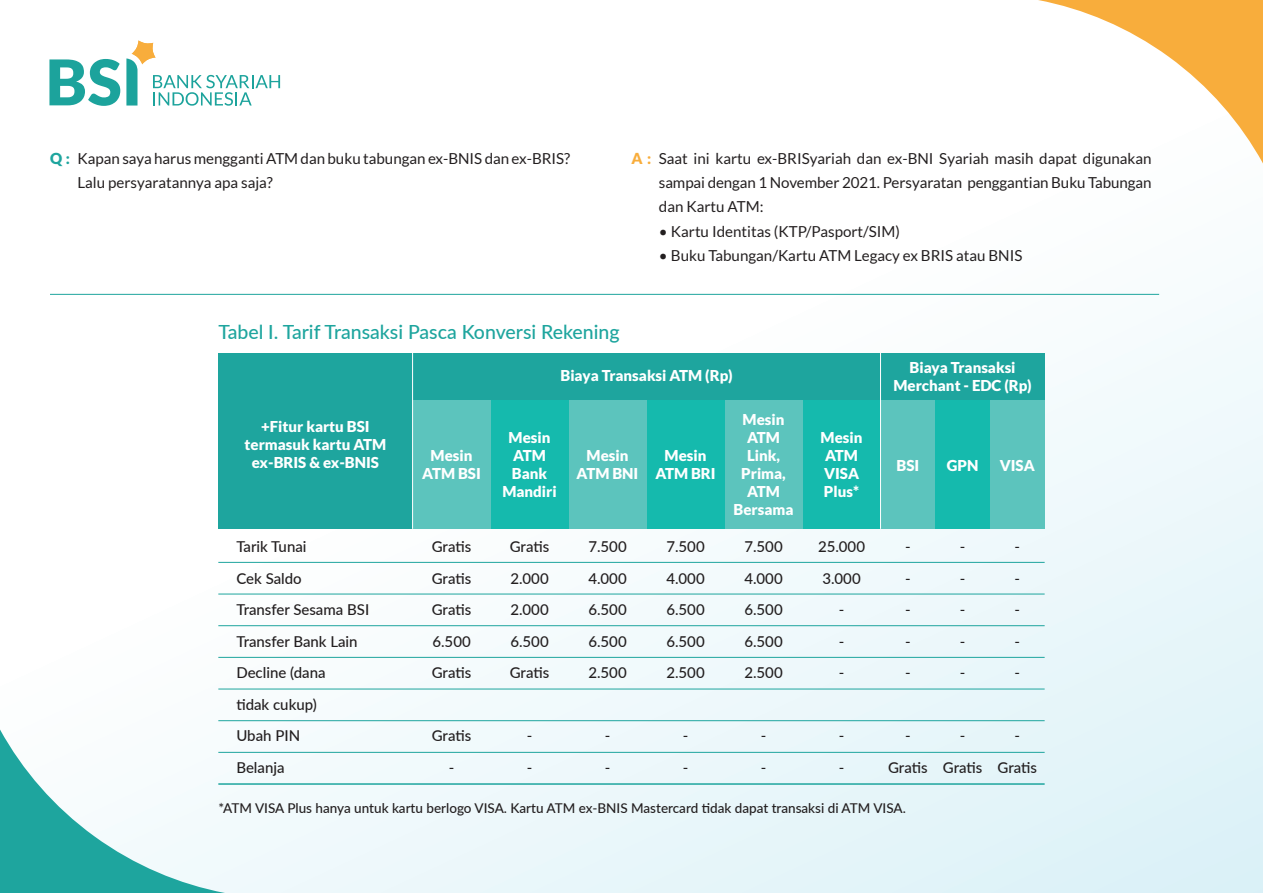
<style>
.page{position:relative;width:1263px;height:893px;background:#fff}
.page>*{position:absolute;margin:0;border:0;box-sizing:border-box;transform-origin:0 0}
.t1{font:500 19.5px "Lato";color:#1ea59e}
.t2{font:15.15px/24.3px "Lato";color:#231f20}
.t3{font:500 15px/31.5px "Lato";color:#231f20;text-align:justify}
.t4{font:900 15px/18px "Lato";color:#fff;text-align:center}
.t5{font:500 13.5px "Lato";color:#231f20}
.s1{font-weight:900;color:#1ea59e}
.s2{font-weight:900;color:#f8ad3c}
</style>
<div class="page">
<div style="left:0;top:0;width:1263px;height:893px;background:linear-gradient(to bottom,#fff,#e8f6fa)"></div>
<svg style="left:1038px;top:0;width:225px;height:163px"></svg>
<svg style="left:0;top:729px;width:225px;height:164px"></svg>
<svg style="left:49px;top:59px;width:71px;height:47px"></svg>
<svg style="left:126px;top:40px;width:154px;height:66px"></svg>
<hr style="left:50px;top:294px;width:1109px;height:1px;background:#1ea59e">
<div style="left:218px;top:353px;width:195px;height:176px;background:#1ea59e"></div>
<div style="left:413px;top:399px;width:78px;height:130px;background:#5cc4bd"></div>
<div style="left:491px;top:399px;width:77px;height:130px;background:#15baad"></div>
<div style="left:568px;top:399px;width:78px;height:130px;background:#5cc4bd"></div>
<div style="left:880px;top:399px;width:55px;height:130px;background:#5cc4bd"></div>
<div style="left:935px;top:399px;width:55px;height:130px;background:#15baad"></div>
<div style="left:990px;top:399px;width:55px;height:130px;background:#5cc4bd"></div>
<div style="left:646px;top:399px;width:78px;height:130px;background:#15baad"></div>
<div style="left:724px;top:399px;width:78px;height:130px;background:#5cc4bd"></div>
<div style="left:802px;top:399px;width:78px;height:130px;background:#15baad"></div>
<div style="left:413px;top:353px;width:467px;height:46px;background:#1ea59e"></div>
<div style="left:880px;top:353px;width:165px;height:46px;background:#1ea59e"></div>
<hr style="left:412px;top:353px;width:1px;height:176px;background:#fff">
<hr style="left:880px;top:353px;width:1px;height:176px;background:#fff">
<hr style="left:218px;top:562px;width:827px;height:1px;background:#1ea59e">
<hr style="left:218px;top:594px;width:827px;height:1px;background:#1ea59e">
<hr style="left:218px;top:625px;width:827px;height:1px;background:#1ea59e">
<hr style="left:218px;top:657px;width:827px;height:1px;background:#1ea59e">
<hr style="left:218px;top:689px;width:827px;height:1px;background:#1ea59e">
<hr style="left:218px;top:720px;width:827px;height:1px;background:#1ea59e">
<hr style="left:218px;top:752px;width:827px;height:1px;background:#1ea59e">
<hr style="left:218px;top:783px;width:827px;height:2px;background:#1ea59e">
<p class="t2" style="left:77px;top:146px;width:494px;text-indent:-27px"><span class="s1">Q :</span> Kapan saya harus mengganti ATM dan buku tabungan ex-BNIS dan ex-BRIS?<br>Lalu persyaratannya apa saja?</p>
<p class="t2" style="left:659px;top:146px;width:494px;text-align:justify;text-indent:-27px"><span class="s2">A :</span> Saat ini kartu ex-BRISyariah dan ex-BNI Syariah masih dapat digunakan sampai dengan 1 November 2021. Persyaratan penggantian Buku Tabungan dan Kartu ATM:</p>
<p class="t2" style="left:659px;top:219px;width:243px">• Kartu Identitas (KTP/Pasport/SIM)</p>
<p class="t2" style="left:659px;top:243px;width:365px">• Buku Tabungan/Kartu ATM Legacy ex BRIS atau BNIS</p>
<p class="t1" style="left:218px;top:318px;width:403px">Tabel I. Tarif Transaksi Pasca Konversi Rekening</p>
<p class="t4" style="left:560px;top:366px;width:174px">Biaya Transaksi ATM (Rp)</p>
<p class="t4" style="left:893px;top:358px;width:140px">Biaya Transaksi<br>Merchant - EDC (Rp)</p>
<p class="t4" style="left:245px;top:417px;width:143px">+Fitur kartu BSI termasuk kartu ATM ex-BRIS &amp; ex-BNIS</p>
<p class="t4" style="left:422px;top:446px;width:60px">Mesin<br>ATM BSI</p>
<p class="t3" style="left:236px;top:530px;width:134px;text-align:left">Tarik Tunai<br>Cek Saldo<br>Transfer Sesama BSI<br>Transfer Bank Lain<br>Decline (dana<br>tidak cukup)<br>Ubah PIN<br>Belanja</p>
<p class="t3" style="left:432px;top:530px;width:41px">Gratis Gratis Gratis 6.500<br>Gratis</p>
<p class="t3" style="left:432px;top:719px;width:41px;text-align:center">Gratis -</p>
<p class="t4" style="left:502px;top:428px;width:56px">Mesin<br>ATM<br>Bank<br>Mandiri</p>
<p class="t3" style="left:510px;top:530px;width:41px">Gratis 2.000<br>2.000<br>6.500<br>Gratis</p>
<p class="t4" style="left:734px;top:410px;width:61px">Mesin<br>ATM<br>Link,<br>Prima,<br>ATM<br>Bersama</p>
<p class="t4" style="left:821px;top:428px;width:43px;text-align:left">Mesin<br>ATM<br>VISA<br>Plus*</p>
<p class="t4" style="left:577px;top:446px;width:63px">Mesin<br>ATM BNI</p>
<p class="t4" style="left:896px;top:456px;width:24px">BSI</p>
<p class="t4" style="left:947px;top:456px;width:33px">GPN</p>
<p class="t4" style="left:1000px;top:456px;width:37px">VISA</p>
<p class="t4" style="left:655px;top:446px;width:62px">Mesin<br>ATM BRI</p>
<p class="t3" style="left:588px;top:530px;width:40px">7.500<br>4.000<br>6.500<br>6.500<br>2.500</p>
<p class="t3" style="left:666px;top:530px;width:40px">7.500<br>4.000<br>6.500<br>6.500<br>2.500</p>
<p class="t3" style="left:744px;top:530px;width:40px">7.500<br>4.000<br>6.500<br>6.500<br>2.500</p>
<p class="t3" style="left:818px;top:530px;width:49px;text-align:center">25.000<br>3.000 -<br>-<br>-</p>
<p class="t3" style="left:905px;top:530px;width:7px">- - - - -</p>
<p class="t3" style="left:960px;top:530px;width:7px">- - - - -</p>
<p class="t3" style="left:1014px;top:530px;width:7px">- - - - -</p>
<p class="t3" style="left:527px;top:719px;width:7px">- -</p>
<p class="t3" style="left:605px;top:719px;width:7px">- -</p>
<p class="t3" style="left:683px;top:719px;width:7px">- -</p>
<p class="t3" style="left:761px;top:719px;width:7px">- -</p>
<p class="t3" style="left:839px;top:719px;width:7px">- -</p>
<p class="t3" style="left:888px;top:719px;width:41px;text-align:center">-<br>Gratis</p>
<p class="t3" style="left:943px;top:719px;width:41px;text-align:center">-<br>Gratis</p>
<p class="t3" style="left:997px;top:719px;width:41px;text-align:center">-<br>Gratis</p>
<p class="t5" style="left:218px;top:799px;width:689px">*ATM VISA Plus hanya untuk kartu berlogo VISA. Kartu ATM ex-BNIS Mastercard tidak dapat transaksi di ATM VISA.</p>
</div>
